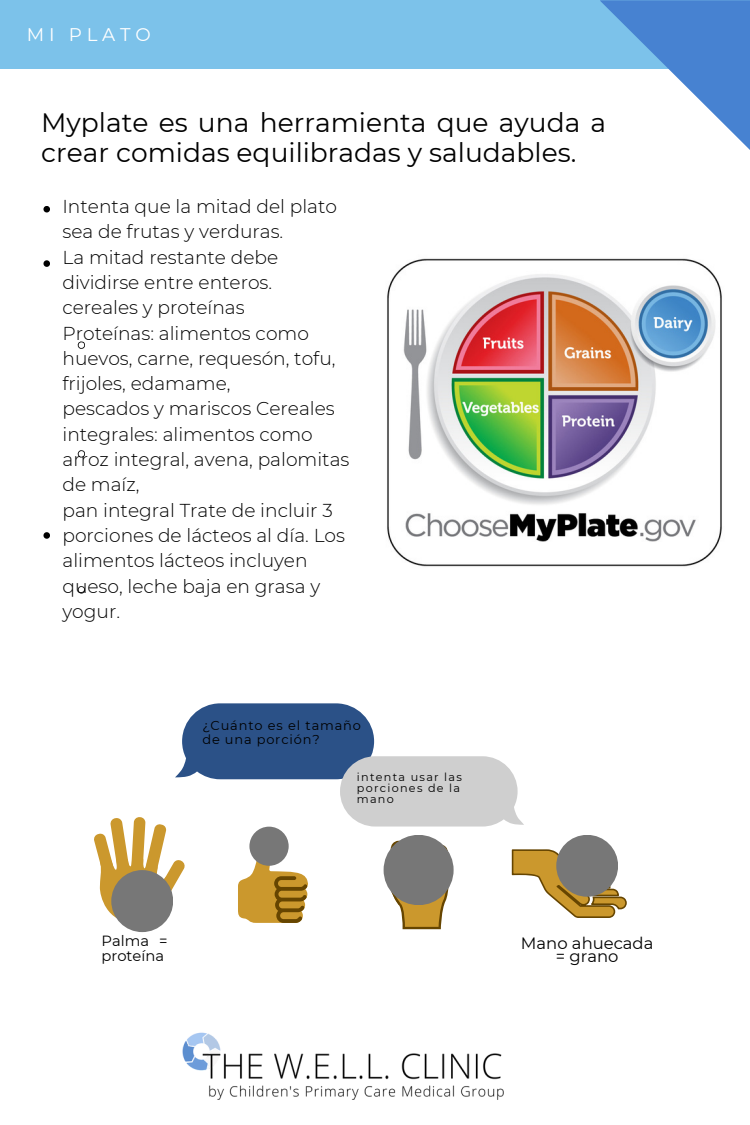
<style>
.page{position:relative;width:750px;height:1125px;background:#fff}
.page>*{position:absolute;margin:0;border:0;box-sizing:border-box;transform-origin:0 0}
.t1{font:26.5px/31px "Montserrat";color:#000}
.t2{font:300 18.62px/25.2px "Montserrat";color:#000}
.t3{font:18.25px "Montserrat";letter-spacing:.26em;color:#fff}
.t4{font:16.38px/13.1px "Montserrat";color:#000;text-align:center}
.t5{font:14.75px/15px "Montserrat";color:#000}
.t6{font:13px/14px "Montserrat";letter-spacing:.065em;color:#000}
.t7{font:11.25px/11.2px "Montserrat";letter-spacing:.115em;color:#000}
</style>
<div class="page">
<svg style="left:129px;top:929px;width:27px;height:3px"></svg>
<div style="left:0;top:0;width:750px;height:68px;background:#7cc2ea"></div>
<img style="left:387px;top:258px;width:335px;height:309px">
<svg style="left:94px;top:703px;width:533px;height:226px"></svg>
<svg style="left:556px;top:835px;width:62px;height:62px;background:#8c887f"></svg>
<svg style="left:600px;top:0;width:150px;height:150px"></svg>
<img style="left:182px;top:1032px;width:322px;height:68px">
<svg style="left:43px;top:206px;width:7px;height:6px"></svg>
<svg style="left:43px;top:260px;width:7px;height:7px"></svg>
<svg style="left:43px;top:532px;width:7px;height:7px"></svg>
<svg style="left:78px;top:341px;width:7px;height:8px"></svg>
<svg style="left:78px;top:450px;width:7px;height:8px"></svg>
<svg style="left:78px;top:586px;width:7px;height:8px"></svg>
<p class="t3" style="left:27px;top:23px;width:125px">MI PLATO</p>
<p class="t1" style="left:41px;top:107px;width:567px">Myplate es una herramienta que ayuda a crear comidas equilibradas y saludables.</p>
<p class="t2" style="left:62px;top:194px;width:276px">Intenta que la mitad del plato sea de frutas y verduras.</p>
<p class="t2" style="left:62px;top:244px;width:217px">La mitad restante debe dividirse entre enteros.</p>
<p class="t2" style="left:62px;top:295px;width:184px">cereales y proteínas</p>
<p class="t2" style="left:62px;top:320px;width:275px">Proteínas: alimentos como huevos, carne, requesón, tofu, frijoles, edamame,</p>
<p class="t2" style="left:62px;top:396px;width:274px">pescados y mariscos Cereales integrales: alimentos como</p>
<p class="t2" style="left:62px;top:447px;width:288px">arroz integral, avena, palomitas de maíz,</p>
<p class="t2" style="left:62px;top:497px;width:284px">pan integral Trate de incluir 3 porciones de lácteos al día. Los alimentos lácteos incluyen queso, leche baja en grasa y yogur.</p>
<p class="t6" style="left:202px;top:718px;width:160px">¿Cuánto es el tamaño de una porción?</p>
<p class="t7" style="left:357px;top:771px;width:107px">intenta usar las porciones de la mano</p>
<p class="t5" style="left:102px;top:933px;width:68px">Palma = proteína</p>
<p class="t4" style="left:521px;top:936px;width:134px">Mano ahuecada = grano</p>
</div>
